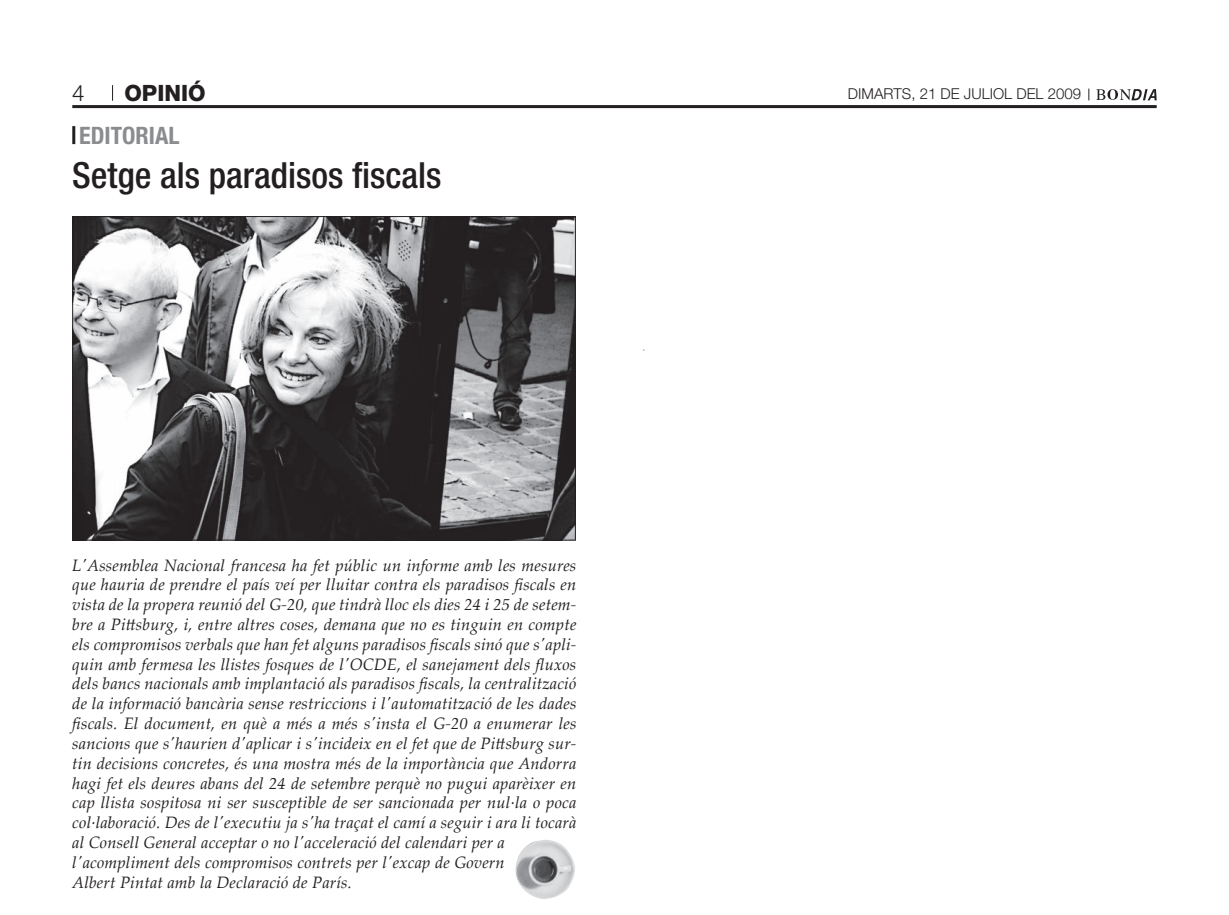
<style>
.page{position:relative;width:1229px;height:915px;background:#fff}
.page>*{position:absolute;margin:0;border:0;box-sizing:border-box;transform-origin:0 0}
.t1{font:500 condensed 36px "Helvetica Neue LT Std";color:#231f20}
.t2{font:700 condensed 24px "Helvetica Neue LT Std";color:#8a8c8f}
.t3{font:800 22.5px "Helvetica Neue LT Std";color:#231f20}
.t4{font:300 22.5px "Helvetica Neue LT Std";color:#231f20}
.t5{font:italic 16.5px/19.8px "Palatino Linotype";letter-spacing:.01em;color:#231f20}
.t6{font:300 15px "Helvetica Neue LT Std";color:#231f20}
</style>
<div class="page">
<hr style="left:72px;top:105px;width:1085px;height:3px;background:#231f20">
<svg style="left:1096px;top:89px;width:61px;height:11px"></svg>
<svg style="left:112px;top:85px;width:1px;height:16px"></svg>
<img style="left:74px;top:218px;width:500px;height:320px">
<div style="left:72px;top:216px;width:504px;height:324px;border:1px solid #231f20"></div>
<img style="left:515px;top:840px;width:60px;height:58px">
<hr style="left:72px;top:126px;width:3px;height:18px;background:#231f20">
<h3 class="t4" style="left:72px;top:79px;width:14px">4</h3>
<h3 class="t3" style="left:124px;top:80px;width:83px">OPINIÓ</h3>
<p class="t6" style="left:848px;top:85px;width:235px">DIMARTS, 21 DE JULIOL DEL 2009</p>
<h2 class="t2" style="left:79px;top:121px;width:102px">EDITORIAL</h2>
<h1 class="t1" style="left:72px;top:153px;width:370px">Setge als paradisos fiscals</h1>
<p class="t5" style="left:72px;top:554px;width:506px">L'Assemblea Nacional francesa ha fet públic un informe amb les mesures que hauria de prendre el país veí per lluitar contra els paradisos fiscals en vista de la propera reunió del G-20, que tindrà lloc els dies 24 i 25 de setem&shy;bre a Pittsburg, i, entre altres coses, demana que no es tinguin en compte els compromisos verbals que han fet alguns paradisos fiscals sinó que s'apli&shy;quin amb fermesa les llistes fosques de l'OCDE, el sanejament dels fluxos dels bancs nacionals amb implantació als paradisos fiscals, la centralització de la informació bancària sense restriccions i l'automatització de les dades fiscals. El document, en què a més a més s'insta el G-20 a enumerar les sancions que s'haurien d'aplicar i s'incideix en el fet que de Pittsburg sur&shy;tin decisions concretes, és una mostra més de la importància que Andorra hagi fet els deures abans del 24 de setembre perquè no pugui aparèixer en cap llista sospitosa ni ser susceptible de ser sancionada per nul·la o poca col·laboració. Des de l'executiu ja s'ha traçat el camí a seguir i ara li tocarà al Consell General acceptar o no l'acceleració del calendari per a l'acompliment dels compromisos contrets per l'excap de Govern<br>Albert Pintat amb la Declaració de París.</p>
</div>
